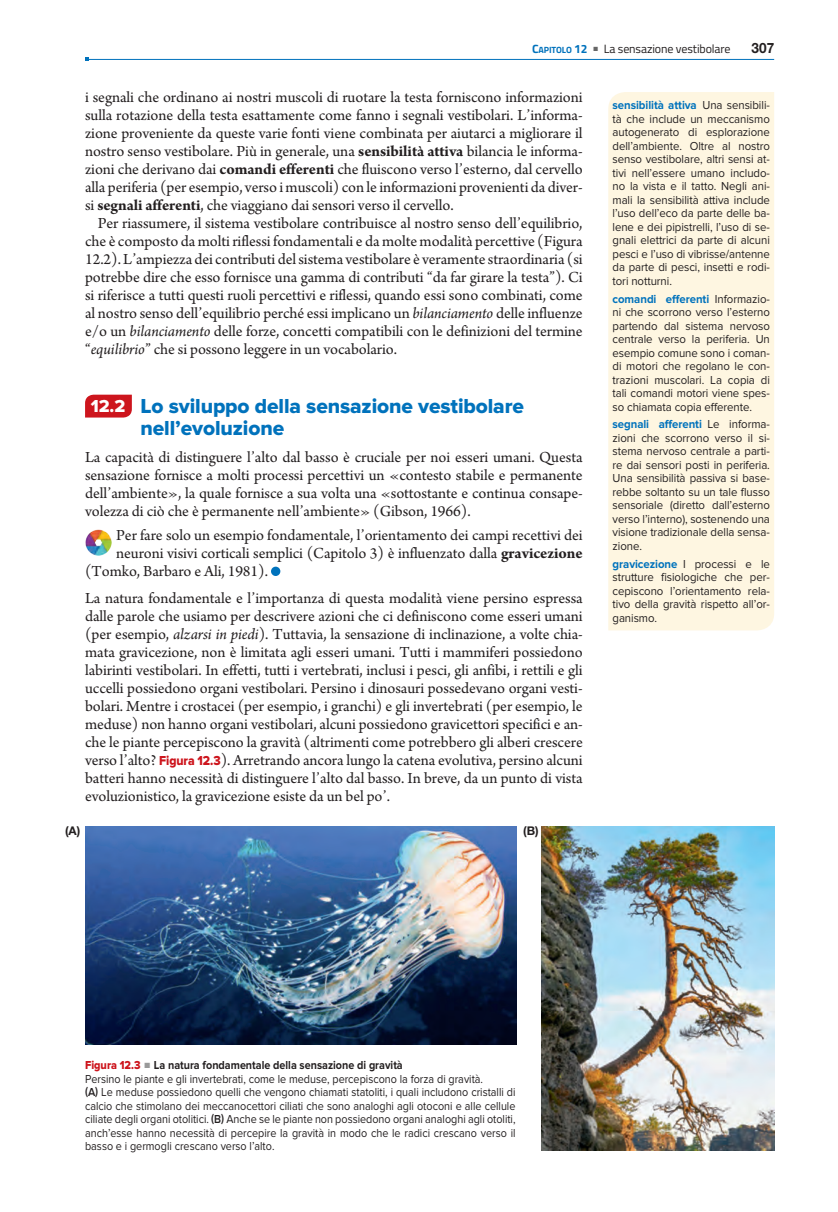
<style>
.page{position:relative;width:838px;height:1212px;background:#fff}
.page>*{position:absolute;margin:0;border:0;box-sizing:border-box;transform-origin:0 0}
.t1{font:21px/22.5px "Proxima Nova Extrabld";letter-spacing:-.005em;color:#0072bc}
.t2{font:16.2px/18px "Arno Pro";letter-spacing:-.005em;color:#231f20;text-align:justify}
.t3{font:700 14.25px "Helvetica Neue LT Std";color:#231f20;scale:.95 1}
.t4{font:12px/13.5px "Proxima Nova";color:#231f20;text-align:justify;scale:.95 1}
.t5{font:12px/13.5px "Proxima Nova";color:#231f20;scale:.9 1}
.t6{font:12px "Titillium";letter-spacing:-.01em;color:#231f20}
.t7{font:700 12px "Helvetica Neue LT Std";color:#231f20}
.s1{font-weight:700;color:#0072bc}
.s2{font-weight:700;font-size:9px;color:#0072bc}
.s3{color:#666}
.s4{font-weight:700}
.s5{font-style:italic}
.s6{font-size:18px;color:#fff}
.s7{font-family:"Proxima Nova Extrabld";font-size:13.5px;color:#cd151d}
.s8{font-family:"Proxima Nova Extrabld";color:#cd151d}
.s9{color:#999}
.s10{font-weight:600}
</style>
<div class="page">
<hr style="left:87px;top:59px;width:687px;height:1px;background:#0072bc">
<svg style="left:85px;top:395px;width:47px;height:22px"></svg>
<img style="left:85px;top:529px;width:26px;height:27px">
<div style="left:271px;top:567px;width:9px;height:9px;background:#0072bc;border-radius:50%"></div>
<div style="left:608px;top:92px;width:166px;height:538px;background:#fef6e1"></div>
<img style="left:541px;top:827px;width:233px;height:323px">
<img style="left:85px;top:826px;width:431px;height:218px">
<p class="t6" style="left:532px;top:40px;width:200px"><span class="s1">C</span><span class="s2">APITOLO</span> <span class="s1">12</span> <span class="s3">■</span> La sensazione vestibolare</p>
<p class="t3" style="left:751px;top:39px;width:25px">307</p>
<p class="t2" style="left:85px;top:89px;width:499px">i segnali che ordinano ai nostri muscoli di ruotare la testa forniscono informazioni sulla rotazione della testa esattamente come fanno i segnali vestibolari. L’informa&shy;zione proveniente da queste varie fonti viene combinata per aiutarci a migliorare il nostro senso vestibolare. Più in generale, una <span class="s4">sensibilità attiva</span> bilancia le informa&shy;zioni che derivano dai <span class="s4">comandi efferenti</span> che fluiscono verso l’esterno, dal cervello alla periferia (per esempio, verso i muscoli) con le informazioni provenienti da diver&shy;si <span class="s4">segnali afferenti</span>, che viaggiano dai sensori verso il cervello.</p>
<p class="t2" style="left:85px;top:215px;width:499px;text-indent:13px">Per riassumere, il sistema vestibolare contribuisce al nostro senso dell’equilibrio, che è composto da molti riflessi fondamentali e da molte modalità percettive (Figura 12.2). L’ampiezza dei contributi del sistema vestibolare è veramente straordinaria (si potrebbe dire che esso fornisce una gamma di contributi “da far girare la testa”). Ci si riferisce a tutti questi ruoli percettivi e riflessi, quando essi sono combinati, come al nostro senso dell’equilibrio perché essi implicano un <span class="s5">bilanciamento</span> delle influenze e/o un <span class="s5">bilanciamento</span> delle forze, concetti compatibili con le definizioni del termine “<span class="s5">equilibrio</span>” che si possono leggere in un vocabolario.</p>
<p class="t1" style="left:140px;top:395px;width:385px;text-indent:-50px"><span class="s6">12.2</span> Lo sviluppo della sensazione vestibolare nell’evoluzione</p>
<p class="t2" style="left:85px;top:449px;width:499px">La capacità di distinguere l’alto dal basso è cruciale per noi esseri umani. Questa sensazione fornisce a molti processi percettivi un «contesto stabile e permanente dell’ambiente», la quale fornisce a sua volta una «sottostante e continua consape&shy;volezza di ciò che è permanente nell’ambiente» (Gibson, 1966).</p>
<p class="t2" style="left:116px;top:527px;width:468px">Per fare solo un esempio fondamentale, l’orientamento dei campi recettivi dei</p>
<p class="t2" style="left:116px;top:545px;width:468px">neuroni visivi corticali semplici (Capitolo 3) è influenzato dalla <span class="s4">gravicezione</span></p>
<p class="t2" style="left:85px;top:563px;width:184px">(Tomko, Barbaro e Ali, 1981).</p>
<p class="t2" style="left:85px;top:590px;width:499px">La natura fondamentale e l’importanza di questa modalità viene persino espressa dalle parole che usiamo per descrivere azioni che ci definiscono come esseri umani (per esempio, <span class="s5">alzarsi in piedi</span>). Tuttavia, la sensazione di inclinazione, a volte chia&shy;mata gravicezione, non è limitata agli esseri umani. Tutti i mammiferi possiedono labirinti vestibolari. In effetti, tutti i vertebrati, inclusi i pesci, gli anfibi, i rettili e gli uccelli possiedono organi vestibolari. Persino i dinosauri possedevano organi vesti&shy;bolari. Mentre i crostacei (per esempio, i granchi) e gli invertebrati (per esempio, le meduse) non hanno organi vestibolari, alcuni possiedono gravicettori specifici e an&shy;che le piante percepiscono la gravità (altrimenti come potrebbero gli alberi crescere verso l’alto? <span class="s7">Figura 12.3</span>). Arretrando ancora lungo la catena evolutiva, persino alcuni batteri hanno necessità di distinguere l’alto dal basso. In breve, da un punto di vista evoluzionistico, la gravicezione esiste da un bel po’.</p>
<p class="t4" style="left:612px;top:99px;width:167px"><span class="s1">sensibilità attiva</span> Una sensibili&shy;tà che include un meccanismo autogenerato di esplorazione dell’ambiente. Oltre al nostro senso vestibolare, altri sensi at&shy;tivi nell’essere umano includo&shy;no la vista e il tatto. Negli ani&shy;mali la sensibilità attiva include l’uso dell’eco da parte delle ba&shy;lene e dei pipistrelli, l’uso di se&shy;gnali elettrici da parte di alcuni pesci e l’uso di vibrisse/antenne da parte di pesci, insetti e rodi&shy;tori notturni.</p>
<p class="t4" style="left:612px;top:292px;width:167px"><span class="s1">comandi efferenti</span> Informazio&shy;ni che scorrono verso l’esterno partendo dal sistema nervoso centrale verso la periferia. Un esempio comune sono i coman&shy;di motori che regolano le con&shy;trazioni muscolari. La copia di tali comandi motori viene spes&shy;so chiamata copia efferente.</p>
<p class="t4" style="left:612px;top:418px;width:167px"><span class="s1">segnali afferenti</span> Le informa&shy;zioni che scorrono verso il si&shy;stema nervoso centrale a parti&shy;re dai sensori posti in periferia.<br>Una sensibilità passiva si base&shy;rebbe soltanto su un tale flusso sensoriale (diretto dall’esterno verso l’interno), sostenendo una visione tradizionale della sensa&shy;zione.</p>
<p class="t4" style="left:612px;top:557px;width:167px"><span class="s1">gravicezione</span> I processi e le strutture fisiologiche che per&shy;cepiscono l’orientamento rela&shy;tivo della gravità rispetto all’or&shy;ganismo.</p>
<p class="t7" style="left:65px;top:824px;width:17px">(A)</p>
<p class="t7" style="left:523px;top:824px;width:17px">(B)</p>
<p class="t5" style="left:85px;top:1059px;width:480px"><span class="s8">Figura 12.3</span> <span class="s9">■</span> <span class="s4">La natura fondamentale della sensazione di gravità<br></span>Persino le piante e gli invertebrati, come le meduse, percepiscono la forza di gravità.<br><span class="s10">(A)</span> Le meduse possiedono quelli che vengono chiamati statoliti, i quali includono cristalli di calcio che stimolano dei meccanocettori ciliati che sono analoghi agli otoconi e alle cellule ciliate degli organi otolitici. <span class="s10">(B)</span> Anche se le piante non possiedono organi analoghi agli otoliti, anch’esse hanno necessità di percepire la gravità in modo che le radici crescano verso il basso e i germogli crescano verso l’alto.</p>
</div>
